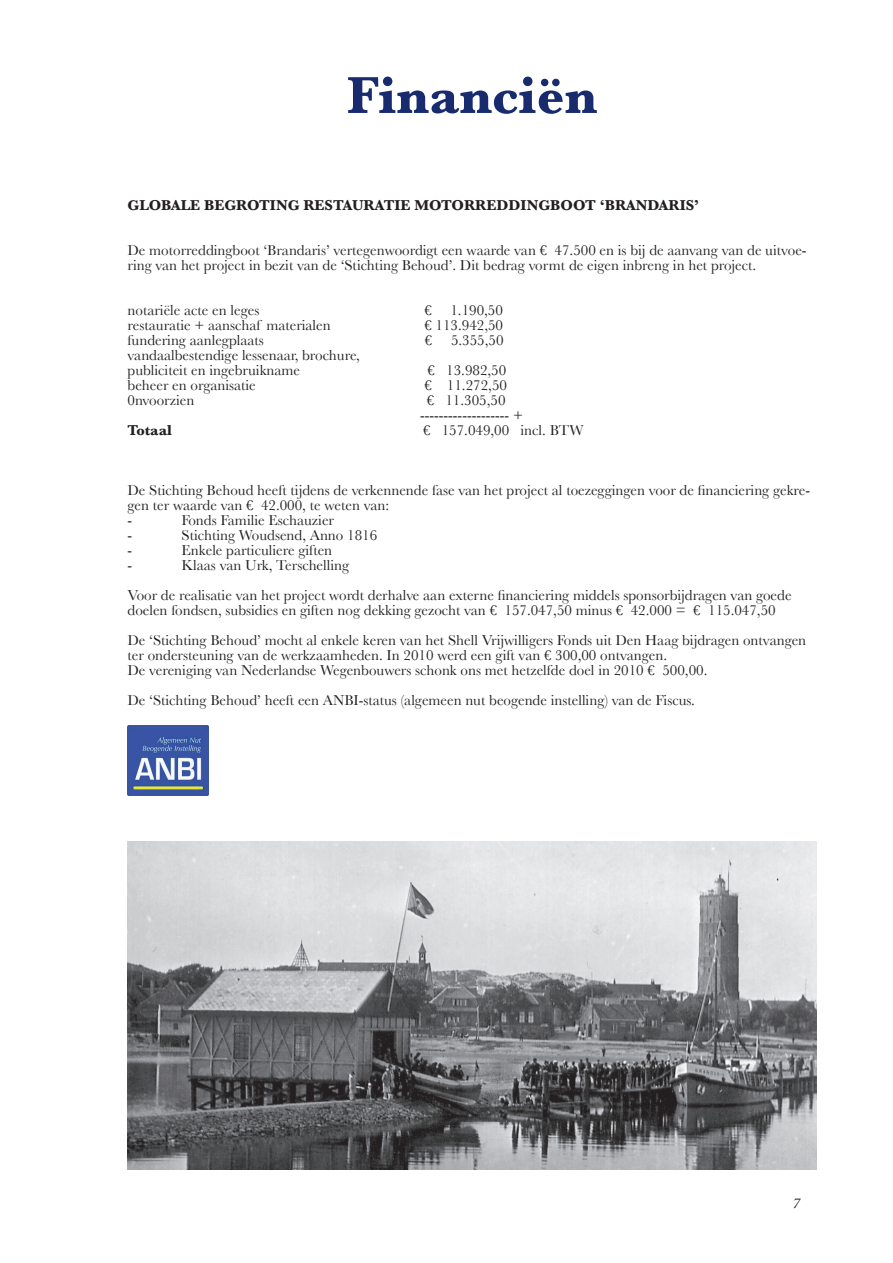
<style>
.page{position:relative;width:893px;height:1263px;background:#fff}
.page>*{position:absolute;margin:0;border:0;box-sizing:border-box;transform-origin:0 0}
.t1{font:700 54px "Baskerville";color:#172b6e}
.t2{font:15px/15px "Baskerville";color:#231f20}
.t3{font:700 15px "Baskerville";color:#231f20}
.t4{font:italic 15px "Minion";color:#231f20}
</style>
<div class="page">
<img style="left:128px;top:725px;width:81px;height:70px">
<img style="left:128px;top:841px;width:688px;height:328px">
<h1 class="t1" style="left:347px;top:64px;width:252px">Financiën</h1>
<p class="t3" style="left:128px;top:196px;width:573px">GLOBALE BEGROTING RESTAURATIE MOTORREDDINGBOOT ‘BRANDARIS’</p>
<p class="t2" style="left:128px;top:242px;width:680px">De motorreddingboot ‘Brandaris’ vertegenwoordigt een waarde van € 47.500 en is bij de aanvang van de uitvoe&shy;ring van het project in bezit van de ‘Stichting Behoud’. Dit bedrag vormt de eigen inbreng in het project.</p>
<p class="t2" style="left:128px;top:302px;width:133px">notariële acte en leges</p>
<p class="t2" style="left:424px;top:302px;width:9px">€</p>
<p class="t2" style="left:450px;top:302px;width:54px">1.190,50</p>
<p class="t2" style="left:128px;top:317px;width:205px">restauratie + aanschaf materialen</p>
<p class="t2" style="left:424px;top:317px;width:80px">€ 113.942,50</p>
<p class="t2" style="left:128px;top:332px;width:138px">fundering aanlegplaats</p>
<p class="t2" style="left:425px;top:332px;width:9px">€</p>
<p class="t2" style="left:451px;top:332px;width:54px">5.355,50</p>
<p class="t2" style="left:128px;top:347px;width:234px">vandaalbestendige lessenaar, brochure, publiciteit en ingebruikname</p>
<p class="t2" style="left:428px;top:362px;width:80px">€ 13.982,50</p>
<p class="t2" style="left:128px;top:377px;width:130px">beheer en organisatie</p>
<p class="t2" style="left:425px;top:377px;width:84px">€ 11.272,50</p>
<p class="t2" style="left:128px;top:392px;width:68px">0nvoorzien</p>
<p class="t2" style="left:420px;top:392px;width:104px;text-indent:7px">€ 11.305,50 ------------------- +</p>
<p class="t3" style="left:128px;top:421px;width:46px">Totaal</p>
<p class="t2" style="left:423px;top:422px;width:162px">€ 157.049,00 incl. BTW</p>
<p class="t2" style="left:128px;top:482px;width:684px">De Stichting Behoud heeft tijdens de verkennende fase van het project al toezeggingen voor de financiering gekre&shy;gen ter waarde van € 42.000, te weten van:<br>-</p>
<p class="t2" style="left:182px;top:512px;width:154px">Fonds Familie Eschauzier</p>
<p class="t2" style="left:128px;top:527px;width:6px">-</p>
<p class="t2" style="left:182px;top:527px;width:197px">Stichting Woudsend, Anno 1816</p>
<p class="t2" style="left:128px;top:542px;width:6px">-</p>
<p class="t2" style="left:182px;top:542px;width:152px">Enkele particuliere giften</p>
<p class="t2" style="left:128px;top:557px;width:6px">-</p>
<p class="t2" style="left:128px;top:550px;width:665px;line-height:30px;text-indent:54px">Klaas van Urk, Terschelling<br>Voor de realisatie van het project wordt derhalve aan externe financiering middels sponsorbijdragen van goede</p>
<p class="t2" style="left:128px;top:595px;width:680px;line-height:30px">doelen fondsen, subsidies en giften nog dekking gezocht van € 157.047,50 minus € 42.000 = € 115.047,50<br>De ‘Stichting Behoud’ mocht al enkele keren van het Shell Vrijwilligers Fonds uit Den Haag bijdragen ontvangen</p>
<p class="t2" style="left:128px;top:647px;width:581px">ter ondersteuning van de werkzaamheden. In 2010 werd een gift van € 300,00 ontvangen.<br>De vereniging van Nederlandse Wegenbouwers schonk ons met hetzelfde doel in 2010 € 500,00.</p>
<p class="t2" style="left:128px;top:692px;width:569px">De ‘Stichting Behoud’ heeft een ANBI-status (algemeen nut beogende instelling) van de Fiscus.</p>
<p class="t4" style="left:793px;top:1195px;width:9px">7</p>
</div>
